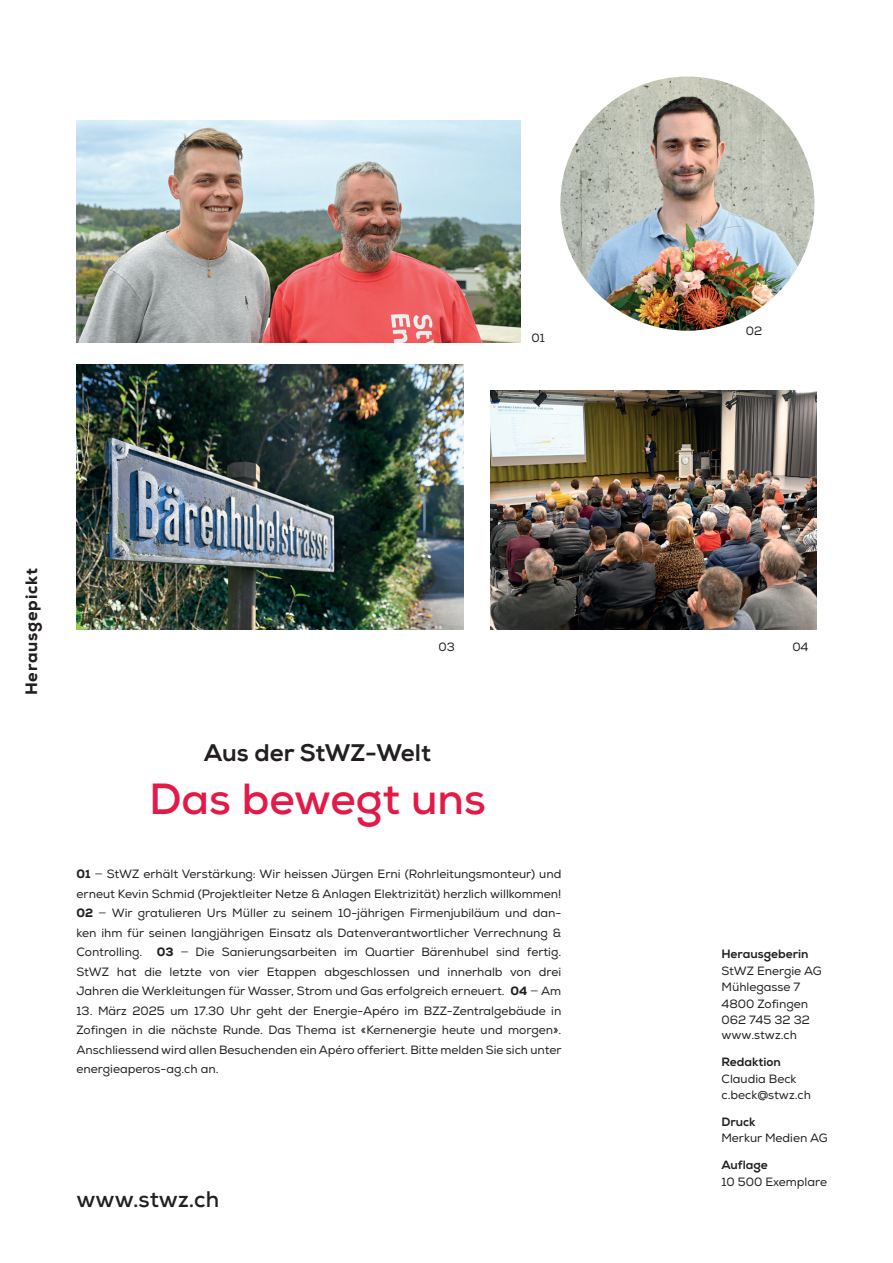
<style>
.page{position:relative;width:893px;height:1263px;background:#fff}
.page>*{position:absolute;margin:0;border:0;box-sizing:border-box;transform-origin:0 0}
.t1{font:700 43.5px "Nexa";color:#e31a47}
.t2{font:800 24px "Nexa";color:#231f20}
.t3{font:700 22.5px "Nexa";color:#231f20}
.t4{font:800 16.5px "Nexa";letter-spacing:.05em;color:#231f20}
.t5{font:12px/19.5px "Nexa";color:#231f20}
.t6{font:800 12px "Nexa";color:#231f20}
.s1{font-weight:800}
.s2{font-style:inherit}
</style>
<div class="page">
<img style="left:77px;top:120px;width:444px;height:223px">
<img style="left:560px;top:77px;width:254px;height:254px;border-radius:127px">
<img style="left:490px;top:390px;width:327px;height:239px">
<img style="left:77px;top:365px;width:386px;height:264px">
<p class="t5" style="left:531px;top:329px;width:15px">01</p>
<p class="t5" style="left:746px;top:321px;width:18px">02</p>
<h3 class="t4" style="left:21px;top:695px;width:129px;rotate:-90deg">Herausgepickt</h3>
<p class="t5" style="left:439px;top:637px;width:18px">03</p>
<p class="t5" style="left:792px;top:637px;width:18px">04</p>
<h2 class="t2" style="left:204px;top:738px;width:229px">Aus der StWZ-Welt</h2>
<h1 class="t1" style="left:149px;top:771px;width:338px">Das bewegt uns</h1>
<p class="t5" style="left:77px;top:864px;width:486px;text-align:justify"><span class="s1">01</span> <span class="s2">—</span> StWZ erhält Verstärkung: Wir heissen Jürgen Erni (Rohrleitungsmonteur) und erneut Kevin Schmid (Projektleiter Netze &amp; Anlagen Elektrizität) herzlich willkommen!<br><span class="s1">02</span> <span class="s2">—</span> Wir gratulieren Urs Müller zu seinem 10-jährigen Firmenjubiläum und dan&shy;ken ihm für seinen langjährigen Einsatz als Datenverantwortlicher Verrechnung &amp; Controlling. <span class="s1">03</span> <span class="s2">—</span> Die Sanierungsarbeiten im Quartier Bärenhubel sind fertig.<br>StWZ hat die letzte von vier Etappen abgeschlossen und innerhalb von drei Jahren die Werkleitungen für Wasser, Strom und Gas erfolgreich erneuert. <span class="s1">04</span> <span class="s2">—</span> Am</p>
<p class="t5" style="left:77px;top:1001px;width:487px;text-align:justify">13. März 2025 um 17.30 Uhr geht der Energie-Apéro im BZZ-Zentralgebäude in Zofingen in die nächste Runde. Das Thema ist «Kernenergie heute und morgen».<br>Anschliessend wird allen Besuchenden ein Apéro offeriert. Bitte melden Sie sich unter energieaperos-ag.ch an.</p>
<h3 class="t3" style="left:77px;top:1185px;width:144px">www.stwz.ch</h3>
<p class="t6" style="left:721px;top:947px;width:89px">Herausgeberin</p>
<p class="t5" style="left:721px;top:963px;width:102px;line-height:16.5px">StWZ Energie AG<br>Mühlegasse 7<br>4800 Zofingen<br>062 745 32 32</p>
<p class="t5" style="left:721px;top:1026px;width:77px">www.stwz.ch</p>
<p class="t6" style="left:721px;top:1054px;width:61px">Redaktion</p>
<p class="t5" style="left:721px;top:1070px;width:91px;line-height:16.5px">Claudia Beck c.beck@stwz.ch</p>
<p class="t6" style="left:721px;top:1114px;width:36px">Druck</p>
<p class="t5" style="left:721px;top:1128px;width:108px">Merkur Medien AG</p>
<p class="t6" style="left:721px;top:1157px;width:48px">Auflage</p>
<p class="t5" style="left:721px;top:1172px;width:107px">10 500 Exemplare</p>
</div>
